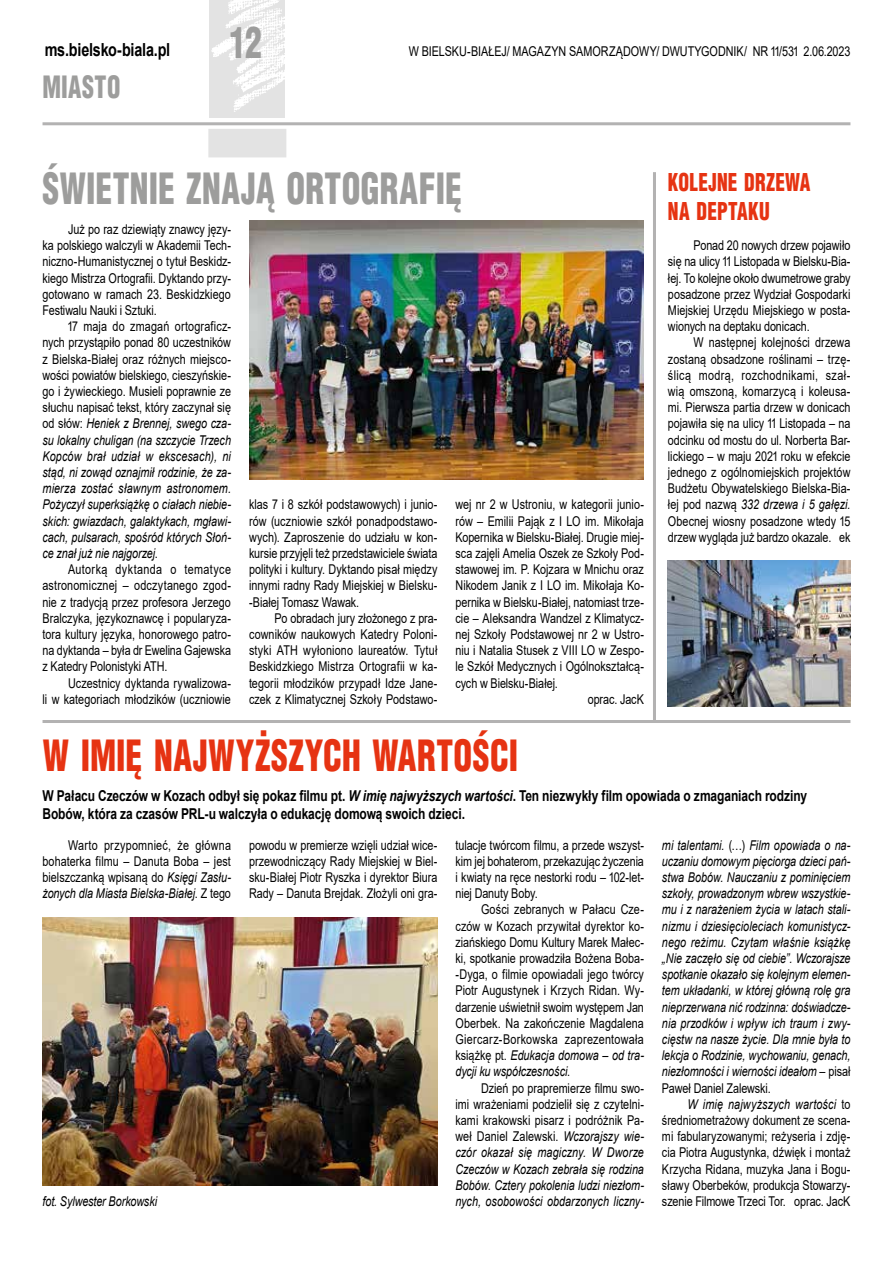
<style>
.page{position:relative;width:893px;height:1263px;background:#fff}
.page>*{position:absolute;margin:0;border:0;box-sizing:border-box;transform-origin:0 0}
.t1{font:900 42px "Switzerland Cond";letter-spacing:.01em;color:#9d9d9c;scale:.8 1}
.t2{font:900 42px "Switzerland Cond";letter-spacing:.015em;color:#e63312;scale:.8 1}
.t3{font:900 30px "Switzerland Cond";letter-spacing:.02em;color:#9d9d9c;scale:.8 1}
.t4{font:900 24px/28.8px "Switzerland Cond";letter-spacing:.015em;color:#e63312;scale:.8 1}
.t5{font:700 18px "Arial";letter-spacing:-.015em;color:#000;scale:.8 1}
.t6{font:700 15px/18px "Arial";letter-spacing:-.005em;color:#000;scale:.8 1}
.t7{font:13.5px/16.2px "Arial";color:#000;text-align:justify;scale:.8 1}
.t8{font:italic 13.5px/16.2px "Arial";letter-spacing:-.005em;color:#000;text-align:justify;scale:.8 1}
.s1{font-style:normal}
.s2{font-style:italic}
</style>
<div class="page">
<hr style="left:43px;top:122px;width:807px;height:3px;background:#b3b2b2">
<img style="left:209px;top:0;width:76px;height:118px">
<div style="left:208px;top:129px;width:78px;height:28px;background:#e3e3e3"></div>
<img style="left:43px;top:917px;width:394px;height:268px">
<img style="left:249px;top:221px;width:395px;height:259px">
<hr style="left:43px;top:720px;width:807px;height:3px;background:#b3b2b2">
<hr style="left:653px;top:172px;width:3px;height:548px;background:#b3b2b2">
<img style="left:668px;top:561px;width:182px;height:146px">
<h3 class="t5" style="left:45px;top:37px;width:158px">ms.bielsko-biala.pl</h3>
<h2 class="t3" style="left:43px;top:68px;width:99px">MIASTO</h2>
<h1 class="t1" style="left:230px;top:16px;width:42px">12</h1>
<p class="t7" style="left:409px;top:43px;width:553px">W BIELSKU-BIAŁEJ/ MAGAZYN SAMORZĄDOWY/ DWUTYGODNIK/ NR 11/531 2.06.2023</p>
<h1 class="t1" style="left:43px;top:162px;width:526px">ŚWIETNIE ZNAJĄ ORTOGRAFIĘ</h1>
<p class="t7" style="left:43px;top:221px;width:237px;text-indent:26px">Już po raz dziewiąty znawcy języ&shy;ka polskiego walczyli w Akademii Tech&shy;niczno-Humanistycznej o tytuł Beskidz&shy;kiego Mistrza Ortografii. Dyktando przy&shy;gotowano w ramach 23. Beskidzkiego Festiwalu Nauki i Sztuki.</p>
<p class="t8" style="left:43px;top:318px;width:237px;text-indent:26px"><span class="s1">17 maja do zmagań ortograficz&shy;nych przystąpiło ponad 80 uczestników z Bielska-Białej oraz różnych miejsco&shy;wości powiatów bielskiego, cieszyńskie&shy;go i żywieckiego. Musieli poprawnie ze słuchu napisać tekst, który zaczynał się od słów:</span> Heniek z Brennej, swego cza&shy;su lokalny chuligan (na szczycie Trzech Kopców brał udział w ekscesach), ni stąd, ni zowąd oznajmił rodzinie, że za&shy;mierza zostać sławnym astronomem.<br>Pożyczył superksiążkę o ciałach niebie&shy;skich: gwiazdach, galaktykach, mgławi&shy;cach, pulsarach, spośród których Słoń&shy;ce znał już nie najgorzej<span class="s1">.</span></p>
<p class="t7" style="left:43px;top:561px;width:237px;text-indent:26px">Autorką dyktanda o tematyce astronomicznej – odczytanego zgod&shy;nie z tradycją przez profesora Jerzego Bralczyka, językoznawcę i popularyza&shy;tora kultury języka, honorowego patro&shy;na dyktanda – była dr Ewelina Gajewska z Katedry Polonistyki ATH.</p>
<p class="t7" style="left:43px;top:675px;width:237px;text-align:right">Uczestnicy dyktanda rywalizowa-<br>li w kategoriach młodzików (uczniowie</p>
<p class="t7" style="left:249px;top:496px;width:237px">klas 7 i 8 szkół podstawowych) i junio&shy;rów (uczniowie szkół ponadpodstawo&shy;wych). Zaproszenie do udziału w kon&shy;kursie przyjęli też przedstawiciele świata polityki i kultury. Dyktando pisał między innymi radny Rady Miejskiej w Bielsku--Białej Tomasz Wawak.</p>
<p class="t7" style="left:249px;top:610px;width:237px;text-indent:26px">Po obradach jury złożonego z pra&shy;cowników naukowych Katedry Poloni&shy;styki ATH wyłoniono laureatów. Tytuł Beskidzkiego Mistrza Ortografii w ka&shy;tegorii młodzików przypadł Idze Jane&shy;czek z Klimatycznej Szkoły Podstawo-</p>
<p class="t7" style="left:455px;top:496px;width:237px">wej nr 2 w Ustroniu, w kategorii junio-</p>
<p class="t7" style="left:455px;top:513px;width:237px">rów – Emilii Pająk z I LO im. Mikołaja</p>
<p class="t7" style="left:455px;top:529px;width:237px">Kopernika w Bielsku-Białej. Drugie miej-</p>
<p class="t7" style="left:455px;top:545px;width:237px">sca zajęli Amelia Oszek ze Szkoły Pod-</p>
<p class="t7" style="left:455px;top:561px;width:237px">stawowej im. P. Kojzara w Mnichu oraz</p>
<p class="t7" style="left:455px;top:577px;width:237px">Nikodem Janik z I LO im. Mikołaja Ko-</p>
<p class="t7" style="left:455px;top:594px;width:237px">pernika w Bielsku-Białej, natomiast trze-</p>
<p class="t7" style="left:455px;top:610px;width:237px">cie – Aleksandra Wandzel z Klimatycz-</p>
<p class="t7" style="left:455px;top:626px;width:237px">nej Szkoły Podstawowej nr 2 w Ustro-</p>
<p class="t7" style="left:455px;top:642px;width:237px">niu i Natalia Stusek z VIII LO w Zespo-</p>
<p class="t7" style="left:455px;top:658px;width:237px">le Szkół Medycznych i Ogólnokształcą-</p>
<p class="t7" style="left:455px;top:675px;width:130px">cych w Bielsku-Białej.</p>
<p class="t7" style="left:588px;top:691px;width:72px">oprac. JacK</p>
<h1 class="t2" style="left:43px;top:729px;width:595px">W IMIĘ NAJWYŻSZYCH WARTOŚCI</h1>
<h3 class="t4" style="left:668px;top:167px;width:180px">KOLEJNE DRZEWA<br>NA DEPTAKU</h3>
<p class="t7" style="left:668px;top:237px;width:230px;text-indent:26px">Ponad 20 nowych drzew pojawiło się na ulicy 11 Listopada w Bielsku-Bia&shy;łej. To kolejne około dwumetrowe graby posadzone przez Wydział Gospodarki Miejskiej Urzędu Miejskiego w posta&shy;wionych na deptaku donicach.</p>
<p class="t7" style="left:668px;top:334px;width:230px;text-indent:26px">W następnej kolejności drzewa zostaną obsadzone roślinami – trzę&shy;ślicą modrą, rozchodnikami, szał&shy;wią omszoną, komarzycą i koleusa&shy;mi. Pierwsza partia drzew w donicach pojawiła się na ulicy 11 Listopada – na odcinku od mostu do ul. Norberta Bar&shy;lickiego – w maju 2021 roku w efekcie jednego z ogólnomiejskich projektów Budżetu Obywatelskiego Bielska-Bia&shy;łej pod nazwą <span class="s2">332 drzewa i 5 gałęzi.<br></span>Obecnej wiosny posadzone wtedy 15 drzew wygląda już bardzo okazale. ek</p>
<p class="t6" style="left:43px;top:787px;width:957px">W Pałacu Czeczów w Kozach odbył się pokaz filmu pt. <span class="s2">W imię najwyższych wartości</span>. Ten niezwykły film opowiada o zmaganiach rodziny<br>Bobów, która za czasów PRL-u walczyła o edukację domową swoich dzieci.</p>
<p class="t7" style="left:43px;top:837px;width:237px;text-indent:26px">Warto przypomnieć, że główna bohaterka filmu – Danuta Boba – jest bielszczanką wpisaną do <span class="s2">Księgi Zasłu&shy;żonych dla Miasta Bielska-Białej</span>. Z tego</p>
<p class="t7" style="left:249px;top:837px;width:237px">powodu w premierze wzięli udział wice&shy;przewodniczący Rady Miejskiej w Biel&shy;sku-Białej Piotr Ryszka i dyrektor Biura Rady – Danuta Brejdak. Złożyli oni gra-</p>
<p class="t7" style="left:455px;top:837px;width:237px">tulacje twórcom filmu, a przede wszyst&shy;kim jej bohaterom, przekazując życzenia i kwiaty na ręce nestorki rodu – 102-let&shy;niej Danuty Boby.</p>
<p class="t7" style="left:455px;top:901px;width:237px;text-indent:26px">Gości zebranych w Pałacu Cze&shy;czów w Kozach przywitał dyrektor ko&shy;ziańskiego Domu Kultury Marek Małec&shy;ki, spotkanie prowadziła Bożena Boba--Dyga, o filmie opowiadali jego twórcy Piotr Augustynek i Krzych Ridan. Wy&shy;darzenie uświetnił swoim występem Jan Oberbek. Na zakończenie Magdalena Giercarz-Borkowska zaprezentowała książkę pt. <span class="s2">Edukacja domowa – od tra&shy;dycji ku współczesności</span>.</p>
<p class="t8" style="left:455px;top:1080px;width:237px;text-indent:26px"><span class="s1">Dzień po prapremierze filmu swo&shy;imi wrażeniami podzielił się z czytelni&shy;kami krakowski pisarz i podróżnik Pa&shy;weł Daniel Zalewski.</span> Wczorajszy wie&shy;czór okazał się magiczny. W Dworze Czeczów w Kozach zebrała się rodzina Bobów. Cztery pokolenia ludzi niezłom&shy;nych, osobowości obdarzonych liczny-</p>
<p class="t8" style="left:43px;top:1193px;width:145px">fot. Sylwester Borkowski</p>
<p class="t8" style="left:662px;top:837px;width:237px">mi talentami. <span class="s1">(…)</span> Film opowiada o na&shy;uczaniu domowym pięciorga dzieci pań&shy;stwa Bobów. Nauczaniu z pominięciem szkoły, prowadzonym wbrew wszystkie&shy;mu i z narażeniem życia w latach stali&shy;nizmu i dziesięcioleciach komunistycz&shy;nego reżimu. Czytam właśnie książkę „Nie zaczęło się od ciebie”. Wczorajsze spotkanie okazało się kolejnym elemen&shy;tem układanki, w której główną rolę gra nieprzerwana nić rodzinna: doświadcze&shy;nia przodków i wpływ ich traum i zwy&shy;cięstw na nasze życie. Dla mnie była to lekcja o Rodzinie, wychowaniu, genach, niezłomności i wierności ideałom <span class="s1">– pisał Paweł Daniel Zalewski.</span></p>
<p class="t7" style="left:662px;top:1096px;width:237px;text-indent:26px"><span class="s2">W imię najwyższych wartości</span> to średniometrażowy dokument ze scena&shy;mi fabularyzowanymi; reżyseria i zdję&shy;cia Piotra Augustynka, dźwięk i montaż Krzycha Ridana, muzyka Jana i Bogu&shy;sławy Oberbeków, produkcja Stowarzy&shy;szenie Filmowe Trzeci Tor. oprac. JacK</p>
</div>
